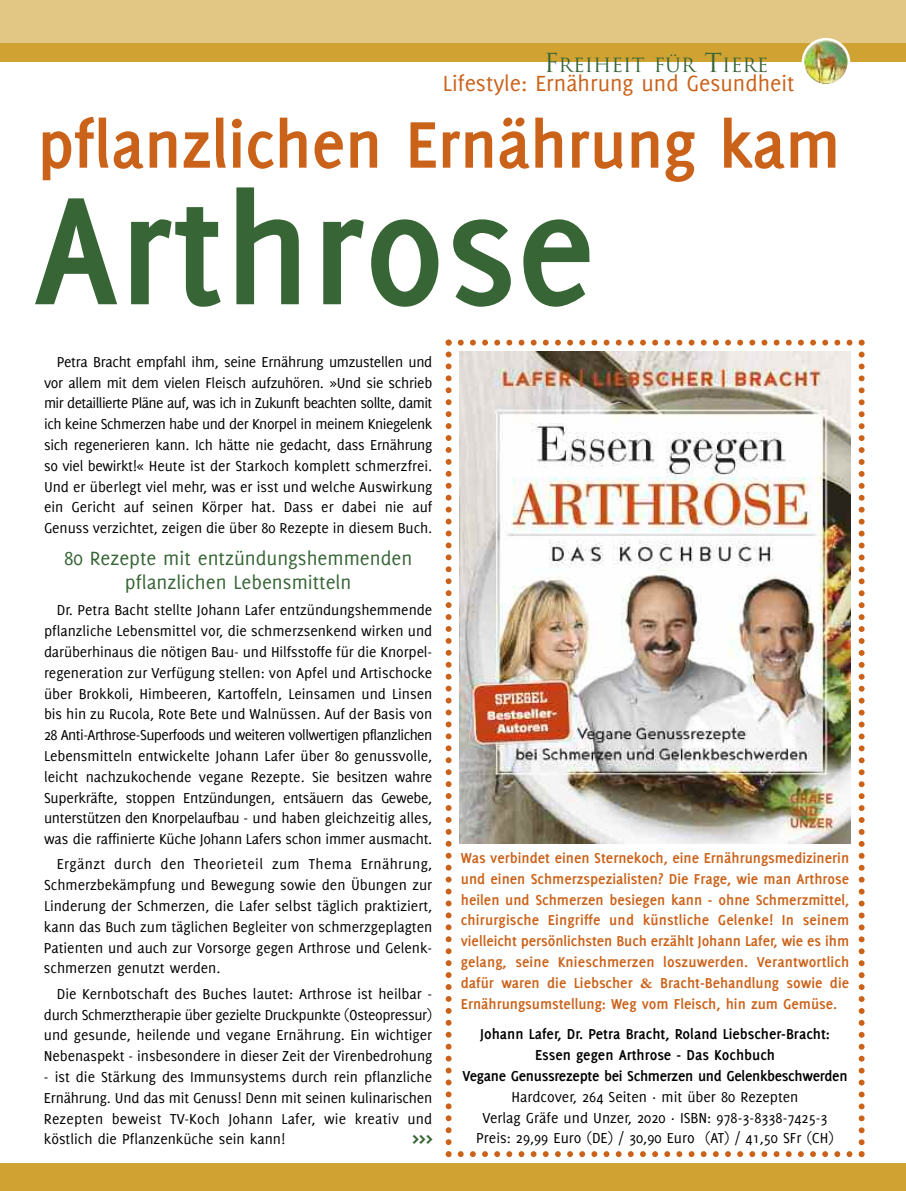
<style>
.page{position:relative;width:906px;height:1191px;background:#fff}
.page>*{position:absolute;margin:0;border:0;box-sizing:border-box;transform-origin:0 0}
.t1{font:700 168px "Delicious";color:#376536}
.t2{font:700 72px "Delicious";letter-spacing:-.005em;color:#cb621a}
.t3{font:24px "Delicious";color:#cb621a}
.t4{font:700 22.5px "Delicious";color:#376536}
.t5{font:21px/24px "Delicious";color:#376536;text-align:center}
.t6{font:19.2px "Trajan";color:#376536}
.t7{font:15.75px/20.9px "Delicious";color:#000;text-align:justify}
.t8{font:700 15.75px/20.9px "Delicious";color:#cb621a;text-align:justify}
.t9{font:700 15.75px/20.9px "Delicious";color:#000;text-align:center}
.s1{font-size:25.5px}
.s2{font-family:"Garamond"}
</style>
<div class="page">
<div style="left:0;top:1163px;width:906px;height:28px;background:#cfa232"></div>
<div style="left:0;top:0;width:906px;height:44px;background:#e2c784"></div>
<div style="left:0;top:43px;width:906px;height:18px;background:#cfa232"></div>
<img style="left:801px;top:38px;width:49px;height:46px">
<svg style="left:445px;top:339px;width:419px;height:818px"></svg>
<img style="left:459px;top:352px;width:391px;height:491px">
<p class="t6" style="left:544px;top:54px;width:226px"><span class="s1">F</span>REIHEIT FÜR <span class="s1">T</span>IERE</p>
<h3 class="t3" style="left:443px;top:74px;width:353px">Lifestyle: Ernährung und Gesundheit</h3>
<h2 class="t2" style="left:37px;top:118px;width:805px">pflanzlichen Ernährung kam</h2>
<h1 class="t1" style="left:33px;top:188px;width:563px">Arthrose</h1>
<p class="t7" style="left:44px;top:352px;width:390px;text-indent:13px">Petra Bracht empfahl ihm, seine Ernährung umzustellen und vor allem mit dem vielen Fleisch aufzuhören. »Und sie schrieb mir detaillierte Pläne auf, was ich in Zukunft beachten sollte, damit ich keine Schmerzen habe und der Knorpel in meinem Kniegelenk sich regenerieren kann. Ich hätte nie gedacht, dass Ernährung so viel bewirkt!« Heute ist der Starkoch komplett schmerzfrei.<br>Und er überlegt viel mehr, was er isst und welche Auswirkung ein Gericht auf seinen Körper hat. Dass er dabei nie auf Genuss verzichtet, zeigen die über 80 Rezepte in diesem Buch.</p>
<h3 class="t5" style="left:64px;top:547px;width:349px">80 Rezepte mit entzündungshemmenden pflanzlichen Lebensmitteln</h3>
<p class="t7" style="left:44px;top:601px;width:390px;text-indent:13px">Dr. Petra Bacht stellte Johann Lafer entzündungshemmende pflanzliche Lebensmittel vor, die schmerzsenkend wirken und darüberhinaus die nötigen Bau- und Hilfsstoffe für die Knorpel&shy;regeneration zur Verfügung stellen: von Apfel und Artischocke über Brokkoli, Himbeeren, Kartoffeln, Leinsamen und Linsen bis hin zu Rucola, Rote Bete und Walnüssen. Auf der Basis von 28 Anti-Arthrose-Superfoods und weiteren vollwertigen pflanzlichen Lebensmitteln entwickelte Johann Lafer über 80 genussvolle, leicht nachzukochende vegane Rezepte. Sie besitzen wahre Superkräfte, stoppen Entzündungen, entsäuern das Gewebe, unterstützen den Knorpelaufbau - und haben gleichzeitig alles, was die raffinierte Küche Johann Lafers schon immer ausmacht.</p>
<p class="t7" style="left:44px;top:855px;width:390px;text-indent:13px">Ergänzt durch den Theorieteil zum Thema Ernährung, Schmerzbekämpfung und Bewegung sowie den Übungen zur Linderung der Schmerzen, die Lafer selbst täglich praktiziert, kann das Buch zum täglichen Begleiter von schmerzgeplagten Patienten und auch zur Vorsorge gegen Arthrose und Gelenk&shy;schmerzen genutzt werden.</p>
<p class="t7" style="left:44px;top:984px;width:390px;text-indent:13px">Die Kernbotschaft des Buches lautet: Arthrose ist heilbar - durch Schmerztherapie über gezielte Druckpunkte (Osteopressur) und gesunde, heilende und vegane Ernährung. Ein wichtiger Nebenaspekt - insbesondere in dieser Zeit der Virenbedrohung</p>
<p class="t7" style="left:44px;top:1067px;width:390px">- ist die Stärkung des Immunsystems durch rein pflanzliche Ernährung. Und das mit Genuss! Denn mit seinen kulinarischen Rezepten beweist TV-Koch Johann Lafer, wie kreativ und köstlich die Pflanzenküche sein kann!</p>
<h3 class="t4" style="left:412px;top:1129px;width:22px">&gt;&gt;&gt;</h3>
<p class="t8" style="left:461px;top:848px;width:390px">Was verbindet einen Sternekoch, eine Ernährungsmedizinerin und einen Schmerzspezialisten? Die Frage, wie man Arthrose heilen und Schmerzen besiegen kann - ohne Schmerzmittel, chirurgische Eingriffe und künstliche Gelenke! In seinem vielleicht persönlichsten Buch erzählt Johann Lafer, wie es ihm gelang, seine Knieschmerzen loszuwerden. Verantwortlich dafür waren die Liebscher <span class="s2">&amp;</span> Bracht-Behandlung sowie die Ernährungsumstellung: Weg vom Fleisch, hin zum Gemüse.</p>
<p class="t9" style="left:462px;top:1024px;width:387px">Johann Lafer, Dr. Petra Bracht, Roland Liebscher-Bracht:<br>Essen gegen Arthrose - Das Kochbuch<br>Vegane Genussrezepte bei Schmerzen und Gelenkbeschwerden</p>
<p class="t7" style="left:476px;top:1087px;width:359px;text-align:center">Hardcover, 264 Seiten · mit über 80 Rezepten<br>Verlag Gräfe und Unzer, 2020 · ISBN: 978-3-8338-7425-3<br>Preis: 29,99 Euro (DE) / 30,90 Euro (AT) / 41,50 SFr (CH)</p>
</div>
